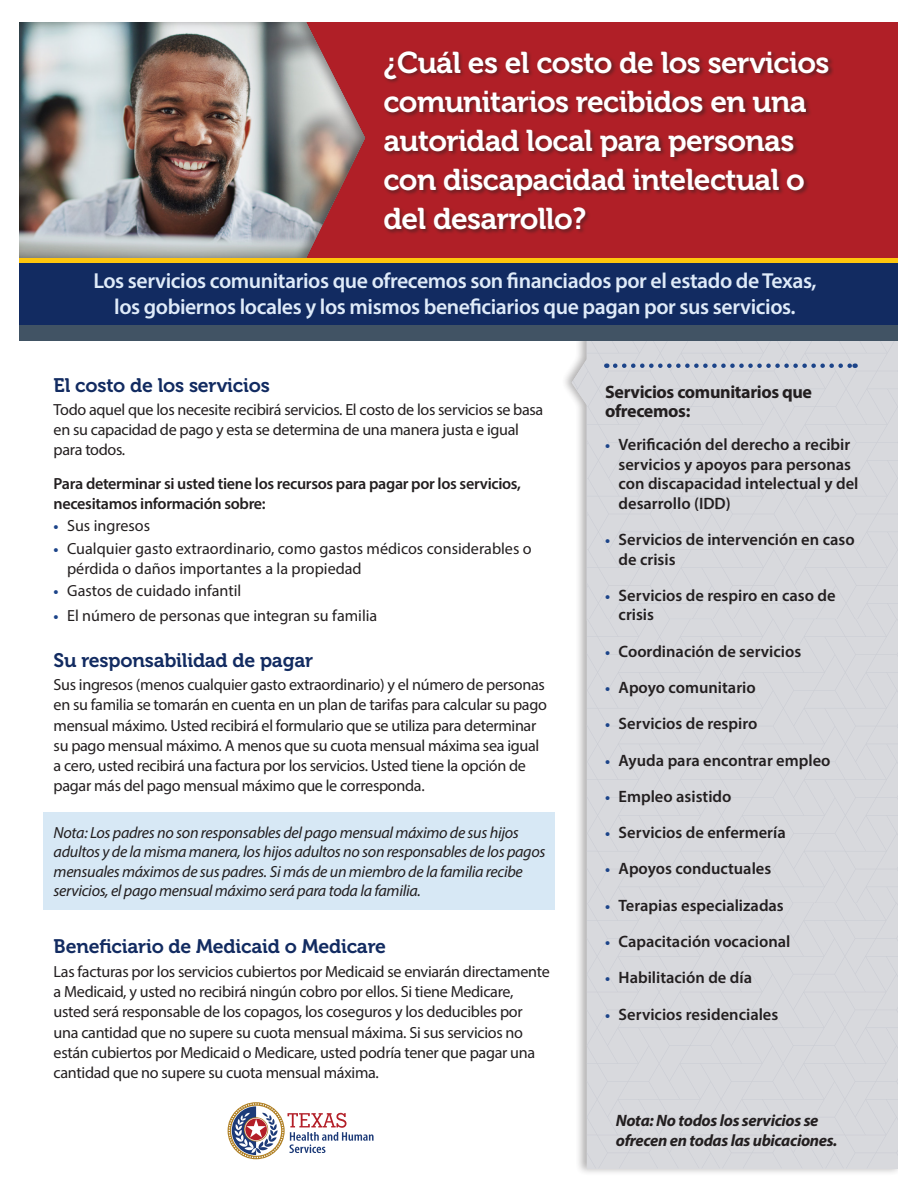
<style>
.page{position:relative;width:918px;height:1188px;background:#fff}
.page>*{position:absolute;margin:0;border:0;box-sizing:border-box;transform-origin:0 0}
.t1{font:30px/39px "Museo 700";letter-spacing:-.02em;color:#fff}
.t2{font:600 21.75px/26.1px "Myriad Pro";letter-spacing:-.02em;color:#dfebf9;text-align:center}
.t3{font:19.5px "Museo 700";letter-spacing:-.01em;color:#122b61}
.t4{font:700 18px/19.5px "Myriad Pro";letter-spacing:-.02em;color:#231f20}
.t5{font:600 16.5px/19.5px "Myriad Pro";color:#231f20}
.content{font:italic 700 16.5px/20.2px "Myriad Pro";letter-spacing:-.02em;color:#231f20}
.t6{font:16.2px/20.2px "Myriad Pro";letter-spacing:-.02em;color:#231f20}
.t7{font:italic 16.2px/19.5px "Myriad Pro";letter-spacing:-.02em;color:#231f20}
.t8{font:16.2px/19.5px "Myriad Pro";color:#231f20}
.t9{font:600 16.2px/20.2px "Myriad Pro";letter-spacing:-.02em;color:#231f20}
.s1{font-weight:700;font-size:15px;color:#1c4489}
</style>
<div class="page">
<div style="left:43px;top:813px;width:512px;height:97px;background:#d7e8f5"></div>
<div style="left:561px;top:298px;width:343px;height:878px;background:#231f20;opacity:.43"></div>
<svg style="left:572px;top:621px;width:15px;height:547px"></svg>
<div style="left:573px;top:340px;width:325px;height:281px;background:#d8d9dd"></div>
<div style="left:587px;top:619px;width:311px;height:284px;background:#d8d9dd"></div>
<div style="left:587px;top:903px;width:311px;height:265px;background:#d8d9dd"></div>
<div style="left:18px;top:325px;width:885px;height:15px;background:#415364"></div>
<div style="left:20px;top:22px;width:883px;height:236px;background:#b01f27"></div>
<div style="left:11px;top:19px;width:357px;height:242px;background:#231f20;opacity:.45"></div>
<div style="left:383px;top:50px;width:451px;height:185px;background:#231f20;opacity:.5"></div>
<div style="left:20px;top:258px;width:878px;height:67px;background:#122b61"></div>
<svg style="left:615px;top:363px;width:241px;height:5px"></svg>
<div style="left:19px;top:258px;width:883px;height:5px;background:#fec60d"></div>
<div style="left:898px;top:11px;width:19px;height:1177px;background:#fff"></div>
<div style="left:0;top:1px;width:917px;height:21px;background:#fff"></div>
<div style="left:0;top:1px;width:19px;height:1187px;background:#fff"></div>
<svg style="left:228px;top:1102px;width:146px;height:57px"></svg>
<h1 class="t1" style="left:383px;top:43px;width:448px">¿Cuál es el costo de los servicios comunitarios recibidos en una autoridad local para personas con discapacidad intelectual o del desarrollo?</h1>
<h2 class="t2" style="left:93px;top:267px;width:725px">Los servicios comunitarios que ofrecemos son financiados por el estado de Texas, los gobiernos locales y los mismos beneficiarios que pagan por sus servicios.</h2>
<h2 class="t3" style="left:54px;top:374px;width:218px">El costo de los servicios</h2>
<p class="t6" style="left:54px;top:400px;width:491px;line-height:19.8px">Todo aquel que los necesite recibirá servicios. El costo de los servicios se basa en su capacidad de pago y esta se determina de una manera justa e igual para todos.</p>
<h3 class="t9" style="left:54px;top:473px;width:469px">Para determinar si usted tiene los recursos para pagar por los servicios, necesitamos información sobre:</h3>
<p class="t8" style="left:54px;top:516px;width:98px"><span class="s1">•</span> Sus ingresos</p>
<p class="t8" style="left:67px;top:539px;width:466px;text-indent:-14px"><span class="s1">•</span> Cualquier gasto extraordinario, como gastos médicos considerables o pérdida o daños importantes a la propiedad</p>
<p class="t8" style="left:54px;top:581px;width:189px"><span class="s1">•</span> Gastos de cuidado infantil</p>
<p class="t8" style="left:54px;top:605px;width:325px"><span class="s1">•</span> El número de personas que integran su familia</p>
<h2 class="t3" style="left:54px;top:649px;width:261px">Su responsabilidad de pagar</h2>
<p class="t6" style="left:54px;top:674px;width:495px">Sus ingresos (menos cualquier gasto extraordinario) y el número de personas en su familia se tomarán en cuenta en un plan de tarifas para calcular su pago mensual máximo. Usted recibirá el formulario que se utiliza para determinar su pago mensual máximo. A menos que su cuota mensual máxima sea igual a cero, usted recibirá una factura por los servicios. Usted tiene la opción de pagar más del pago mensual máximo que le corresponda.</p>
<p class="t7" style="left:54px;top:823px;width:493px">Nota: Los padres no son responsables del pago mensual máximo de sus hijos adultos y de la misma manera, los hijos adultos no son responsables de los pagos mensuales máximos de sus padres. Si más de un miembro de la familia recibe servicios, el pago mensual máximo será para toda la familia.</p>
<h2 class="t3" style="left:54px;top:936px;width:334px">Beneficiario de Medicaid o Medicare</h2>
<p class="t6" style="left:54px;top:961px;width:498px">Las facturas por los servicios cubiertos por Medicaid se enviarán directamente a Medicaid, y usted no recibirá ningún cobro por ellos. Si tiene Medicare, usted será responsable de los copagos, los coseguros y los deducibles por una cantidad que no supere su cuota mensual máxima. Si sus servicios no están cubiertos por Medicaid o Medicare, usted podría tener que pagar una cantidad que no supere su cuota mensual máxima.</p>
<h3 class="t4" style="left:605px;top:381px;width:209px">Servicios comunitarios que ofrecemos:</h3>
<p class="t5" style="left:619px;top:435px;width:241px;text-indent:-14px"><span class="s1">•</span> Verificación del derecho a recibir servicios y apoyos para personas con discapacidad intelectual y del desarrollo (IDD)</p>
<p class="t5" style="left:619px;top:529px;width:238px;text-indent:-14px"><span class="s1">•</span> Servicios de intervención en caso de crisis</p>
<p class="t5" style="left:619px;top:585px;width:219px;text-indent:-14px"><span class="s1">•</span> Servicios de respiro en caso de crisis</p>
<p class="t5" style="left:605px;top:641px;width:198px"><span class="s1">•</span> Coordinación de servicios</p>
<p class="t5" style="left:605px;top:677px;width:152px"><span class="s1">•</span> Apoyo comunitario</p>
<p class="t5" style="left:605px;top:714px;width:154px"><span class="s1">•</span> Servicios de respiro</p>
<p class="t5" style="left:605px;top:750px;width:227px"><span class="s1">•</span> Ayuda para encontrar empleo</p>
<p class="t5" style="left:605px;top:786px;width:128px"><span class="s1">•</span> Empleo asistido</p>
<p class="t5" style="left:605px;top:822px;width:182px"><span class="s1">•</span> Servicios de enfermería</p>
<p class="t5" style="left:605px;top:859px;width:168px"><span class="s1">•</span> Apoyos conductuales</p>
<p class="t5" style="left:605px;top:895px;width:180px"><span class="s1">•</span> Terapias especializadas</p>
<p class="t5" style="left:605px;top:931px;width:187px"><span class="s1">•</span> Capacitación vocacional</p>
<p class="t5" style="left:605px;top:968px;width:148px"><span class="s1">•</span> Habilitación de día</p>
<p class="t5" style="left:605px;top:1004px;width:175px"><span class="s1">•</span> Servicios residenciales</p>
<p class="content" style="left:616px;top:1110px;width:223px">Nota: No todos los servicios se ofrecen en todas las ubicaciones.</p>
</div>
